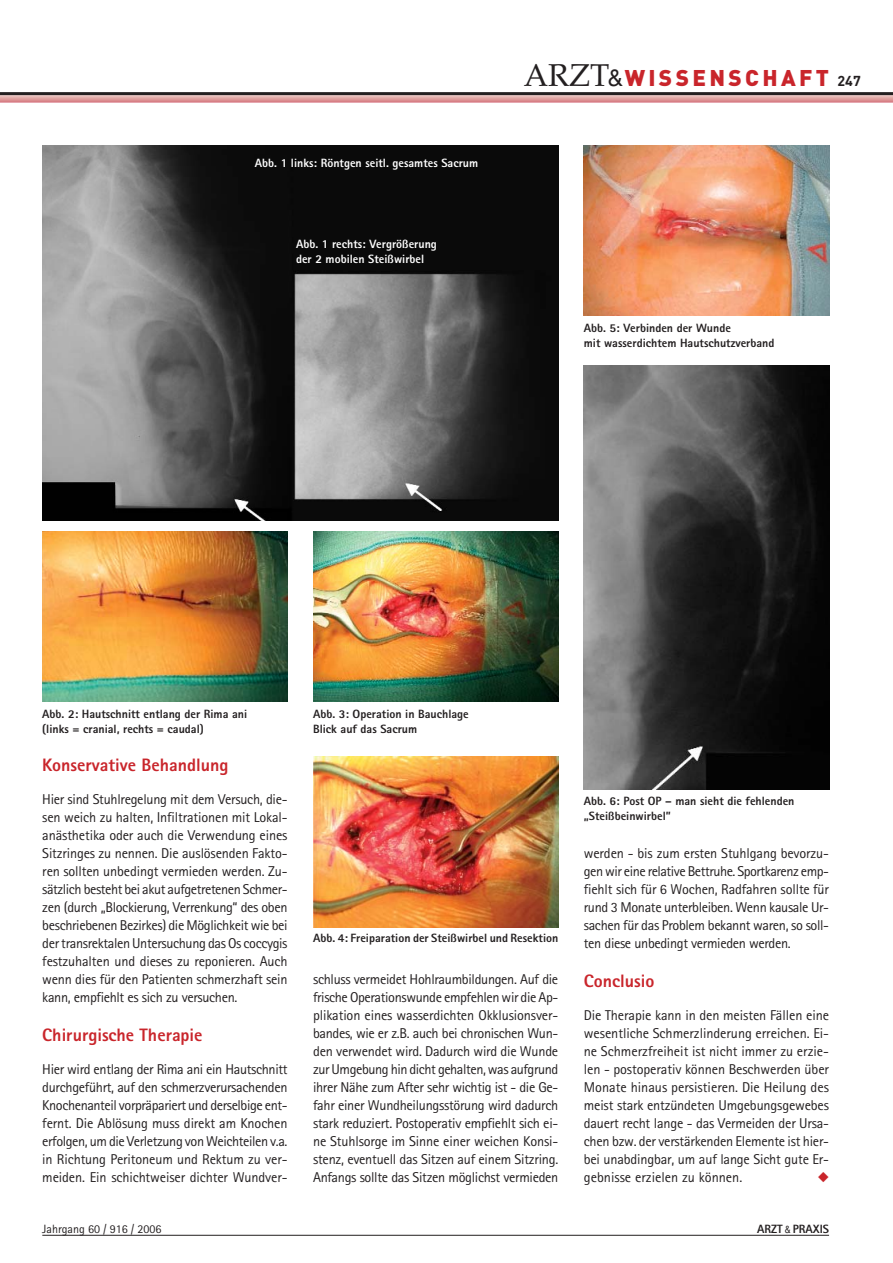
<style>
.page{position:relative;width:893px;height:1263px;background:#fff}
.page>*{position:absolute;margin:0;border:0;box-sizing:border-box;transform-origin:0 0}
.t1{font:900 22.5px "DIN";letter-spacing:.15em;color:#c9252b}
.t2{font:800 18px "Rotis Sans Serif";color:#c9252b}
.t3{font:14.25px/18px "Rotis Sans Serif";letter-spacing:-.015em;color:#231f20;text-align:justify}
.t4{font:800 12px/15px "Rotis Sans Serif";color:#231f20}
.t5{font:800 12px/15px "Rotis Sans Serif";color:#fff}
.t6{font:12px "Rotis Sans Serif";color:#231f20}
.s1{font-family:"Palatino";font-weight:400;font-size:31.5px;color:#231f20}
.s2{font-family:"Helvetica";font-weight:400;font-size:23.25px;color:#231f20}
.s3{font-weight:700;font-size:14.25px;color:#231f20}
.s4{font-family:"Helvetica";font-weight:400;font-stretch:condensed;font-size:9.75px}
</style>
<div class="page">
<hr style="left:0;top:102px;width:893px;height:1px;background:#cf4f5c">
<hr style="left:0;top:101px;width:893px;height:1px;background:#d36267">
<hr style="left:0;top:100px;width:893px;height:1px;background:#d77474">
<hr style="left:0;top:99px;width:893px;height:1px;background:#dc8482">
<hr style="left:0;top:98px;width:893px;height:1px;background:#e09390">
<hr style="left:0;top:97px;width:893px;height:1px;background:#e4a4a0">
<hr style="left:0;top:96px;width:893px;height:1px;background:#e9b6b2">
<hr style="left:0;top:95px;width:893px;height:1px;background:#eec9c5">
<hr style="left:0;top:92px;width:893px;height:3px;background:#231f20">
<img style="left:42px;top:146px;width:516px;height:374px">
<img style="left:42px;top:532px;width:246px;height:170px">
<img style="left:313px;top:532px;width:245px;height:170px">
<img style="left:584px;top:146px;width:245px;height:170px">
<img style="left:584px;top:366px;width:245px;height:423px">
<img style="left:313px;top:757px;width:245px;height:170px">
<hr style="left:42px;top:1235px;width:787px;height:1px;background:#231f20">
<p class="t5" style="left:255px;top:157px;width:225px">Abb. 1 links: Röntgen seitl. gesamtes Sacrum</p>
<p class="t5" style="left:296px;top:238px;width:142px">Abb. 1 rechts: Vergrößerung der 2 mobilen Steißwirbel</p>
<h1 class="t1" style="left:524px;top:70px;width:339px"><span class="s1">ARZT</span><span class="s2">&amp;</span>WISSENSCHAFT <span class="s3">247</span></h1>
<p class="t4" style="left:584px;top:321px;width:192px">Abb. 5: Verbinden der Wunde<br>mit wasserdichtem Hautschutzverband</p>
<p class="t4" style="left:42px;top:708px;width:206px">Abb. 2: Hautschnitt entlang der Rima ani (links = cranial, rechts = caudal)</p>
<p class="t4" style="left:313px;top:708px;width:157px">Abb. 3: Operation in Bauchlage<br>Blick auf das Sacrum</p>
<p class="t2" style="left:42px;top:758px;width:188px">Konservative Behandlung</p>
<p class="t3" style="left:42px;top:791px;width:247px">Hier sind Stuhlregelung mit dem Versuch, die&shy;sen weich zu halten, Infiltrationen mit Lokal&shy;anästhetika oder auch die Verwendung eines Sitzringes zu nennen. Die auslösenden Fakto&shy;ren sollten unbedingt vermieden werden. Zu&shy;sätzlich besteht bei akut aufgetretenen Schmer&shy;zen (durch „Blockierung, Verrenkung“ des oben beschriebenen Bezirkes) die Möglichkeit wie bei der transrektalen Untersuchung das Os coccygis festzuhalten und dieses zu reponieren. Auch wenn dies für den Patienten schmerzhaft sein kann, empfiehlt es sich zu versuchen.</p>
<p class="t2" style="left:42px;top:1028px;width:162px">Chirurgische Therapie</p>
<p class="t3" style="left:42px;top:1061px;width:247px">Hier wird entlang der Rima ani ein Hautschnitt durchgeführt, auf den schmerzverursachenden Knochenanteil vorpräpariert und derselbige ent&shy;fernt. Die Ablösung muss direkt am Knochen erfolgen, um die Verletzung von Weichteilen v.a. in Richtung Peritoneum und Rektum zu ver&shy;meiden. Ein schichtweiser dichter Wundver-</p>
<p class="t4" style="left:313px;top:932px;width:247px">Abb. 4: Freiparation der Steißwirbel und Resektion</p>
<p class="t3" style="left:313px;top:971px;width:247px">schluss vermeidet Hohlraumbildungen. Auf die frische Operationswunde empfehlen wir die Ap&shy;plikation eines wasserdichten Okklusionsver&shy;bandes, wie er z.B. auch bei chronischen Wun&shy;den verwendet wird. Dadurch wird die Wunde zur Umgebung hin dicht gehalten, was aufgrund ihrer Nähe zum After sehr wichtig ist - die Ge&shy;fahr einer Wundheilungsstörung wird dadurch stark reduziert. Postoperativ empfiehlt sich ei&shy;ne Stuhlsorge im Sinne einer weichen Konsi&shy;stenz, eventuell das Sitzen auf einem Sitzring.<br>Anfangs sollte das Sitzen möglichst vermieden</p>
<p class="t4" style="left:584px;top:795px;width:212px">Abb. 6: Post OP – man sieht die fehlenden „Steißbeinwirbel”</p>
<p class="t3" style="left:584px;top:845px;width:247px">werden - bis zum ersten Stuhlgang bevorzu&shy;gen wir eine relative Bettruhe. Sportkarenz emp&shy;fiehlt sich für 6 Wochen, Radfahren sollte für rund 3 Monate unterbleiben. Wenn kausale Ur&shy;sachen für das Problem bekannt waren, so soll&shy;ten diese unbedingt vermieden werden.</p>
<p class="t2" style="left:584px;top:974px;width:72px">Conclusio</p>
<p class="t3" style="left:584px;top:1007px;width:247px">Die Therapie kann in den meisten Fällen eine wesentliche Schmerzlinderung erreichen. Ei&shy;ne Schmerzfreiheit ist nicht immer zu erzie&shy;len - postoperativ können Beschwerden über Monate hinaus persistieren. Die Heilung des meist stark entzündeten Umgebungsgewebes dauert recht lange - das Vermeiden der Ursa&shy;chen bzw. der verstärkenden Elemente ist hier&shy;bei unabdingbar, um auf lange Sicht gute Er&shy;gebnisse erzielen zu können.</p>
<p class="t6" style="left:42px;top:1225px;width:121px">Jahrgang 60 / 916 / 2006</p>
<p class="t4" style="left:757px;top:1223px;width:73px">ARZT <span class="s4">&amp;</span> PRAXIS</p>
</div>
